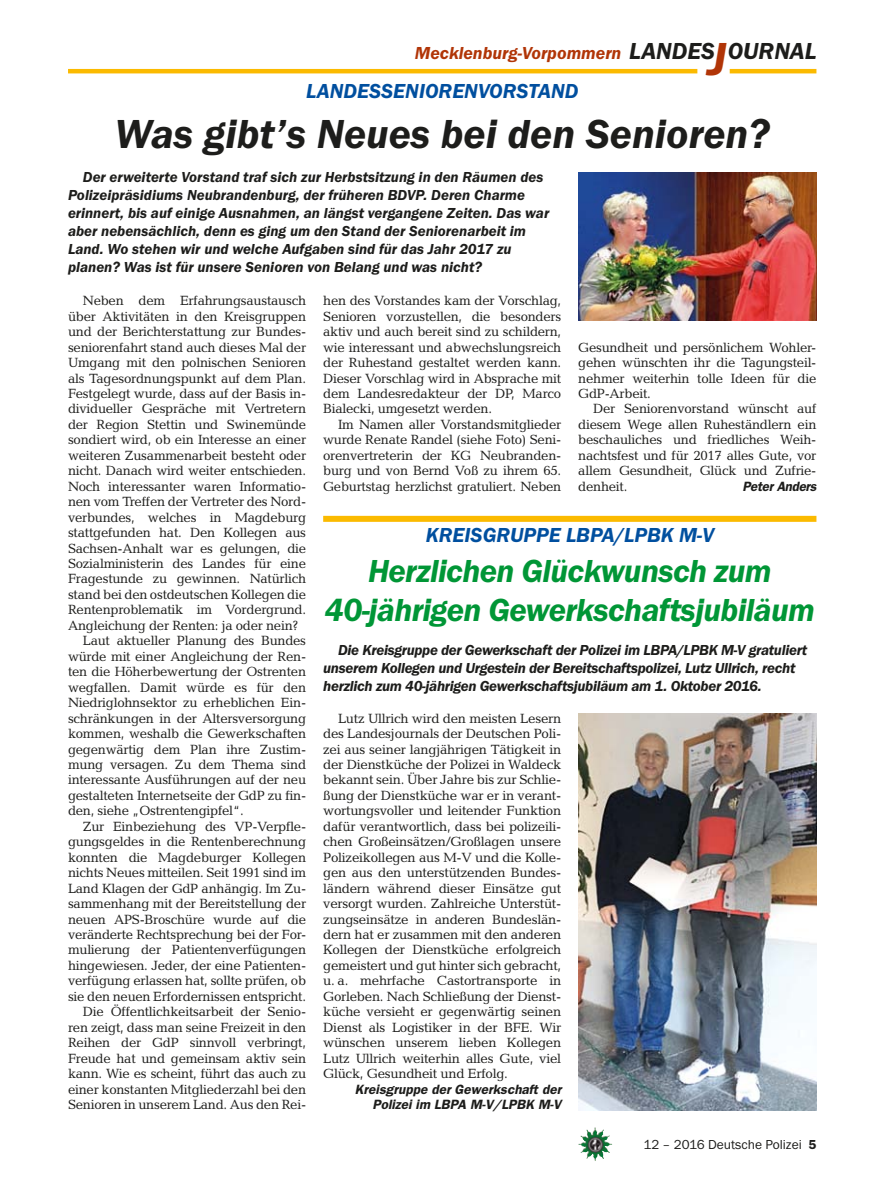
<style>
.page{position:relative;width:893px;height:1191px;background:#fff}
.page>*{position:absolute;margin:0;border:0;box-sizing:border-box;transform-origin:0 0}
._02__HEADLINE_3spalt{font:italic 600 42px "Franklin Gothic Itc T";color:#1d1d1b}
._03__HEADLINE_2spalt{font:italic 600 33px/39.6px "Franklin Gothic Itc T";letter-spacing:-.02em;color:#009636;text-align:center}
.t1{font:italic 600 24px "Franklin Gothic Itc T";color:#1d1d1b}
._01__RUBRIKENZEILE_m{font:italic 600 21px "Franklin Gothic Itc T";color:#004f9f}
._01__RUBRIKENZEILE_o{font:italic 600 21px "Franklin Gothic Itc T";color:#004f9f}
.t2{font:italic 600 18px "Franklin Gothic Itc T";color:#b13507}
._08__VORSPANN{font:italic 600 15px/18px "Franklin Gothic Itc T";color:#1d1d1b}
._08__VORSPANN-2{font:italic 600 15px/18px "Franklin Gothic Itc T";letter-spacing:-.02em;color:#1d1d1b}
._09__GRUNDTEXT___Blo{font:13.5px/15.5px "Candida";letter-spacing:-.02em;color:#1d1d1b;text-align:justify}
._13__UNTERSCHRIFT_Ar{font:italic 600 13.5px/15.5px "Franklin Gothic";color:#1d1d1b;text-align:right}
.t3{font:13.5px "Franklin Gothic Itc T";color:#1d1d1b}
._09__GRUNDTEXT___Blo-2{font:italic 600 13.5px "Franklin Gothic";letter-spacing:-.02em;color:#1d1d1b}
.s1{font-size:48px;color:#b13507}
.s2{font-weight:600}
</style>
<div class="page">
<img style="left:578px;top:1127px;width:17px;height:25px">
<hr style="left:730px;top:69px;width:86px;height:4px;background:#fbba00">
<hr style="left:68px;top:69px;width:629px;height:4px;background:#fbba00">
<img style="left:578px;top:172px;width:238px;height:149px">
<div style="left:323px;top:516px;width:493px;height:6px;background:#fbba00"></div>
<img style="left:578px;top:713px;width:238px;height:397px">
<h3 class="t1" style="left:629px;top:37px;width:189px">LANDES<span class="s1">J</span>OURNAL</h3>
<h3 class="t2" style="left:415px;top:42px;width:208px">Mecklenburg-Vorpommern</h3>
<p class="_01__RUBRIKENZEILE_o" style="left:306px;top:79px;width:274px">LANDESSENIORENVORSTAND</p>
<p class="_02__HEADLINE_3spalt" style="left:115px;top:109px;width:656px">Was gibt’s Neues bei den Senioren?</p>
<p class="_08__VORSPANN" style="left:68px;top:168px;width:483px;text-indent:15px">Der erweiterte Vorstand traf sich zur Herbstsitzung in den Räumen des Polizeipräsidiums Neubrandenburg, der früheren BDVP. Deren Charme erinnert, bis auf einige Ausnahmen, an längst vergangene Zeiten. Das war aber nebensächlich, denn es ging um den Stand der Seniorenarbeit im Land. Wo stehen wir und welche Aufgaben sind für das Jahr 2017 zu planen? Was ist für unsere Senioren von Belang und was nicht?</p>
<p class="_09__GRUNDTEXT___Blo" style="left:323px;top:293px;width:240px">hen des Vorstandes kam der Vorschlag, Senioren vorzustellen, die besonders aktiv und auch bereit sind zu schildern, wie interessant und abwechslungsreich der Ruhestand gestaltet werden kann.<br>Dieser Vorschlag wird in Absprache mit dem Landesredakteur der DP, Marco Bialecki, umgesetzt werden.</p>
<p class="_09__GRUNDTEXT___Blo" style="left:323px;top:416px;width:240px;text-indent:15px">Im Namen aller Vorstandsmitglieder wurde Renate Randel (siehe Foto) Seni&shy;orenvertreterin der KG Neubranden&shy;burg und von Bernd Voß zu ihrem 65.<br>Geburtstag herzlichst gratuliert. Neben</p>
<p class="_09__GRUNDTEXT___Blo" style="left:68px;top:293px;width:240px;text-indent:15px">Neben dem Erfahrungsaustausch über Aktivitäten in den Kreisgruppen und der Berichterstattung zur Bundes&shy;seniorenfahrt stand auch dieses Mal der Umgang mit den polnischen Senioren als Tagesordnungspunkt auf dem Plan.<br>Festgelegt wurde, dass auf der Basis in&shy;dividueller Gespräche mit Vertretern der Region Stettin und Swinemünde sondiert wird, ob ein Interesse an einer weiteren Zusammenarbeit besteht oder nicht. Danach wird weiter entschieden.<br>Noch interessanter waren Informatio&shy;nen vom Treffen der Vertreter des Nord&shy;verbundes, welches in Magdeburg stattgefunden hat. Den Kollegen aus Sachsen-Anhalt war es gelungen, die Sozialministerin des Landes für eine Fragestunde zu gewinnen. Natürlich stand bei den ostdeutschen Kollegen die Rentenproblematik im Vordergrund.<br>Angleichung der Renten: ja oder nein?</p>
<p class="_09__GRUNDTEXT___Blo" style="left:68px;top:633px;width:240px;text-indent:15px">Laut aktueller Planung des Bundes würde mit einer Angleichung der Ren&shy;ten die Höherbewertung der Ostrenten wegfallen. Damit würde es für den Niedriglohnsektor zu erheblichen Ein&shy;schränkungen in der Altersversorgung kommen, weshalb die Gewerkschaften gegenwärtig dem Plan ihre Zustim&shy;mung versagen. Zu dem Thema sind interessante Ausführungen auf der neu gestalteten Internetseite der GdP zu fin&shy;den, siehe „Ostrentengipfel“.</p>
<p class="_09__GRUNDTEXT___Blo" style="left:68px;top:818px;width:240px;text-indent:15px">Zur Einbeziehung des VP-Verpfle&shy;gungsgeldes in die Rentenberechnung konnten die Magdeburger Kollegen nichts Neues mitteilen. Seit 1991 sind im Land Klagen der GdP anhängig. Im Zu&shy;sammenhang mit der Bereitstellung der neuen APS-Broschüre wurde auf die veränderte Rechtsprechung bei der For&shy;mulierung der Patientenverfügungen hingewiesen. Jeder, der eine Patienten&shy;verfügung erlassen hat, sollte prüfen, ob sie den neuen Erfordernissen entspricht.</p>
<p class="_09__GRUNDTEXT___Blo" style="left:68px;top:1004px;width:240px;text-indent:15px">Die Öffentlichkeitsarbeit der Senio&shy;ren zeigt, dass man seine Freizeit in den Reihen der GdP sinnvoll verbringt, Freude hat und gemeinsam aktiv sein kann. Wie es scheint, führt das auch zu einer konstanten Mitgliederzahl bei den Senioren in unserem Land. Aus den Rei-</p>
<p class="_09__GRUNDTEXT___Blo" style="left:578px;top:339px;width:240px">Gesundheit und persönlichem Wohler&shy;gehen wünschten ihr die Tagungsteil&shy;nehmer weiterhin tolle Ideen für die GdP-Arbeit.</p>
<p class="_09__GRUNDTEXT___Blo" style="left:578px;top:401px;width:240px;text-indent:15px">Der Seniorenvorstand wünscht auf diesem Wege allen Ruheständlern ein beschauliches und friedliches Weih&shy;nachtsfest und für 2017 alles Gute, vor allem Gesundheit, Glück und Zufrie&shy;denheit.</p>
<p class="_09__GRUNDTEXT___Blo-2" style="left:742px;top:478px;width:76px">Peter Anders</p>
<p class="_01__RUBRIKENZEILE_m" style="left:426px;top:522px;width:290px">KREISGRUPPE LBPA/LPBK M-V</p>
<p class="_03__HEADLINE_2spalt" style="left:325px;top:550px;width:492px">Herzlichen Glückwunsch zum<br>40-jährigen Gewerkschaftsjubiläum</p>
<p class="_08__VORSPANN-2" style="left:323px;top:641px;width:486px;text-indent:15px">Die Kreisgruppe der Gewerkschaft der Polizei im LBPA/LPBK M-V gratuliert unserem Kollegen und Urgestein der Bereitschaftspolizei, Lutz Ullrich, recht herzlich zum 40-jährigen Gewerkschaftsjubiläum am 1. Oktober 2016.</p>
<p class="_09__GRUNDTEXT___Blo" style="left:323px;top:710px;width:240px;text-indent:15px">Lutz Ullrich wird den meisten Lesern des Landesjournals der Deutschen Poli&shy;zei aus seiner langjährigen Tätigkeit in der Dienstküche der Polizei in Waldeck bekannt sein. Über Jahre bis zur Schlie&shy;ßung der Dienstküche war er in verant&shy;wortungsvoller und leitender Funktion dafür verantwortlich, dass bei polizeili&shy;chen Großeinsätzen/Großlagen unsere Polizeikollegen aus M-V und die Kolle&shy;gen aus den unterstützenden Bundes&shy;ländern während dieser Einsätze gut versorgt wurden. Zahlreiche Unterstüt&shy;zungseinsätze in anderen Bundeslän&shy;dern hat er zusammen mit den anderen Kollegen der Dienstküche erfolgreich gemeistert und gut hinter sich gebracht, u. a. mehrfache Castortransporte in Gorleben. Nach Schließung der Dienst&shy;küche versieht er gegenwärtig seinen Dienst als Logistiker in der BFE. Wir wünschen unserem lieben Kollegen Lutz Ullrich weiterhin alles Gute, viel Glück, Gesundheit und Erfolg.</p>
<p class="_13__UNTERSCHRIFT_Ar" style="left:355px;top:1081px;width:208px">Kreisgruppe der Gewerkschaft der<br>Polizei im LBPA M-V/LPBK M-V</p>
<p class="t3" style="left:643px;top:1136px;width:175px">12 – 2016 Deutsche Polizei <span class="s2">5</span></p>
</div>
